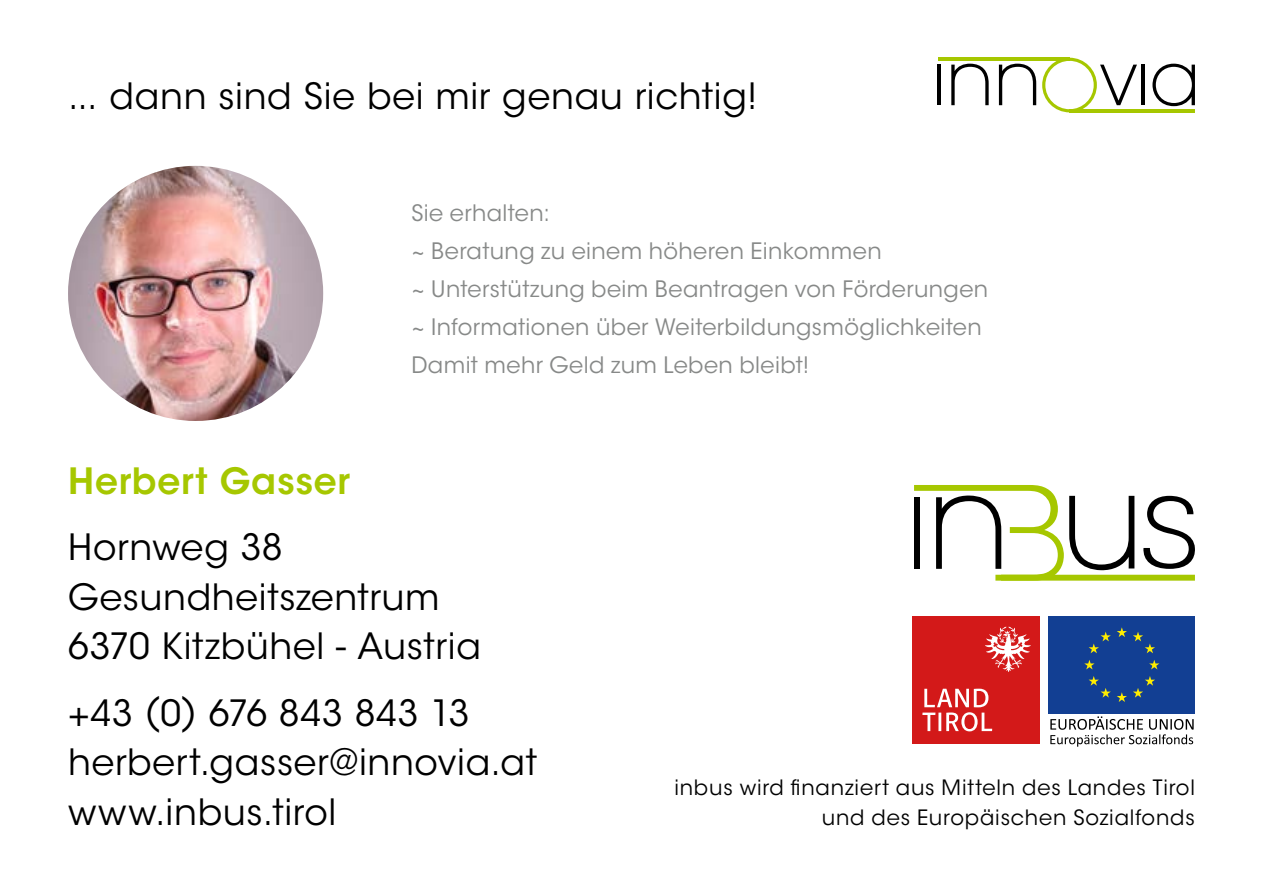
<style>
.page{position:relative;width:1263px;height:893px;background:#fff}
.page>*{position:absolute;margin:0;border:0;box-sizing:border-box;transform-origin:0 0}
._01_-_fliess{font:36px/49.5px "ITC Avant Garde Std";letter-spacing:.02em;color:#000}
._01_-_fliess-2{font:600 36px "ITC Avant Garde Std";letter-spacing:.02em;color:#a6c700}
.t1{font:22.5px "ITC Avant Garde Std";letter-spacing:.02em;color:#878988}
.t2{font:21px/30px "ITC Avant Garde Std";letter-spacing:.04em;color:#000;text-align:right}
</style>
<div class="page">
<div style="left:912px;top:617px;width:128px;height:127px;background:#d31919"></div>
<svg style="left:985px;top:627px;width:46px;height:45px"></svg>
<svg style="left:922px;top:689px;width:70px;height:42px"></svg>
<svg style="left:1050px;top:716px;width:143px;height:31px"></svg>
<div style="left:1049px;top:616px;width:146px;height:98px;background:#123f93"></div>
<svg style="left:1117px;top:627px;width:10px;height:10px"></svg>
<svg style="left:1117px;top:692px;width:10px;height:10px"></svg>
<svg style="left:1089px;top:632px;width:22px;height:21px"></svg>
<svg style="left:1084px;top:660px;width:10px;height:9px"></svg>
<svg style="left:1088px;top:676px;width:23px;height:22px"></svg>
<svg style="left:1133px;top:632px;width:22px;height:21px"></svg>
<svg style="left:1149px;top:660px;width:10px;height:9px"></svg>
<svg style="left:1133px;top:676px;width:22px;height:22px"></svg>
<div style="left:995px;top:575px;width:200px;height:6px;background:#a6c700"></div>
<svg style="left:1143px;top:496px;width:52px;height:73px"></svg>
<svg style="left:914px;top:485px;width:220px;height:96px"></svg>
<svg style="left:1152px;top:64px;width:43px;height:42px"></svg>
<hr style="left:1141px;top:65px;width:4px;height:40px;background:#000">
<svg style="left:999px;top:64px;width:37px;height:41px"></svg>
<svg style="left:951px;top:64px;width:38px;height:41px"></svg>
<hr style="left:938px;top:65px;width:3px;height:40px;background:#000">
<svg style="left:1042px;top:58px;width:95px;height:54px"></svg>
<hr style="left:938px;top:58px;width:131px;height:3px;background:#a6c700">
<hr style="left:1069px;top:109px;width:126px;height:3px;background:#a6c700">
<img style="left:68px;top:166px;width:255px;height:255px;border-radius:128px">
<p class="_01_-_fliess" style="left:68px;top:71px;width:691px">... dann sind Sie bei mir genau richtig!</p>
<p class="t1" style="left:411px;top:199px;width:140px">Sie erhalten:</p>
<p class="t1" style="left:411px;top:237px;width:472px">~ Beratung zu einem höheren Einkommen</p>
<p class="t1" style="left:411px;top:275px;width:578px">~ Unterstützung beim Beantragen von Förderungen</p>
<p class="t1" style="left:411px;top:313px;width:572px">~ Informationen über Weiterbildungsmöglichkeiten</p>
<p class="t1" style="left:411px;top:351px;width:399px">Damit mehr Geld zum Leben bleibt!</p>
<p class="_01_-_fliess-2" style="left:68px;top:458px;width:283px">Herbert Gasser</p>
<p class="_01_-_fliess" style="left:68px;top:523px;width:414px">Hornweg 38<br>Gesundheitszentrum<br>6370 Kitzbühel - Austria</p>
<p class="_01_-_fliess" style="left:68px;top:689px;width:470px">+43 (0) 676 843 843 13 herbert.gasser@innovia.at www.inbus.tirol</p>
<p class="t2" style="left:674px;top:773px;width:522px">inbus wird finanziert aus Mitteln des Landes Tirol und des Europäischen Sozialfonds</p>
</div>
